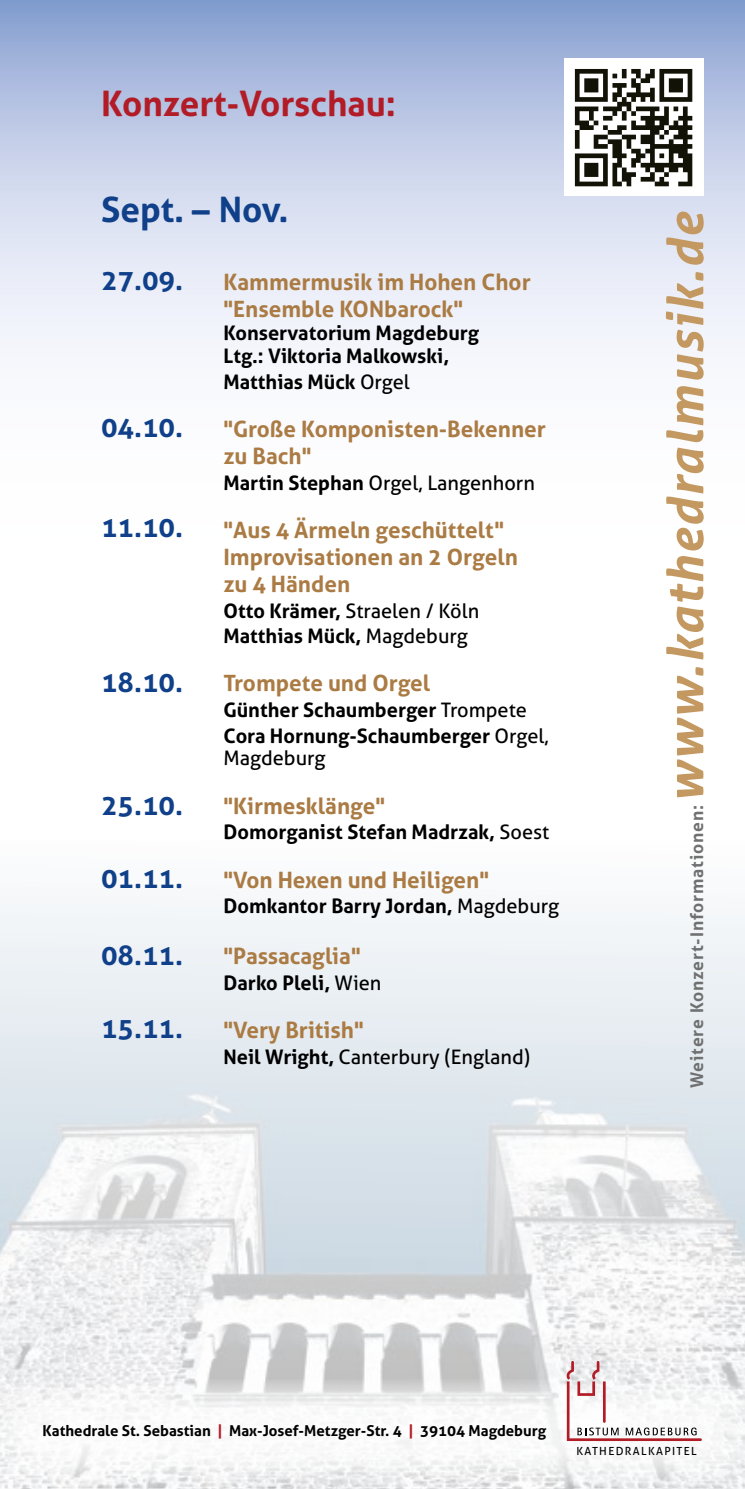
<style>
.page{position:relative;width:745px;height:1489px;background:#fff}
.page>*{position:absolute;margin:0;border:0;box-sizing:border-box;transform-origin:0 0}
.t1{font:italic 700 50px "Aller";color:#c49961}
.t2{font:700 35px "Aller";color:#b21c27}
.t3{font:700 35px "Aller";color:#0f4089}
.t4{font:700 27.5px "Aller";color:#0f4089}
.t5{font:700 22.5px/27px "Aller";color:#ab7b44}
.t6{font:700 20px/25.8px "Aller";color:#000}
.t7{font:20px "Aller";color:#000}
.t8{font:700 17.5px "Aller";letter-spacing:.05em;color:#6f7070}
.t9{font:700 15px "Aller";color:#000}
.t10{font:11.25px "Aller";letter-spacing:.12em;color:#000}
.s1{font-weight:400}
.s2{font-weight:700}
.s3{color:#b21c27}
</style>
<div class="page">
<img style="left:0;top:903px;width:744px;height:585px">
<svg style="left:0;top:1378px;width:744px;height:107px"></svg>
<svg style="left:566px;top:1360px;width:135px;height:80px"></svg>
<svg style="left:0;top:0;width:744px;height:357px"></svg>
<div style="left:563px;top:59px;width:139px;height:137px;background:#fff"></div>
<svg style="left:574px;top:69px;width:117px;height:117px"></svg>
<h2 class="t2" style="left:101px;top:82px;width:296px">Konzert-Vorschau:</h2>
<h2 class="t3" style="left:101px;top:188px;width:189px">Sept. – Nov.</h2>
<h3 class="t4" style="left:101px;top:263px;width:83px">27.09.</h3>
<h3 class="t4" style="left:101px;top:410px;width:83px">04.10.</h3>
<h3 class="t4" style="left:101px;top:510px;width:83px">11.10.</h3>
<h3 class="t4" style="left:101px;top:665px;width:83px">18.10.</h3>
<h3 class="t4" style="left:101px;top:788px;width:83px">25.10.</h3>
<h3 class="t4" style="left:101px;top:860px;width:83px">01.11.</h3>
<h3 class="t4" style="left:101px;top:938px;width:83px">08.11.</h3>
<h3 class="t4" style="left:101px;top:1010px;width:83px">15.11.</h3>
<p class="t5" style="left:223px;top:268px;width:308px">Kammermusik im Hohen Chor "Ensemble KONbarock"</p>
<p class="t6" style="left:223px;top:321px;width:257px;line-height:23.2px">Konservatorium Magdeburg<br>Ltg.: Viktoria Malkowski,</p>
<p class="t6" style="left:223px;top:368px;width:188px">Matthias Mück <span class="s1">Orgel</span></p>
<p class="t5" style="left:223px;top:415px;width:324px">"Große Komponisten-Bekenner zu Bach"</p>
<p class="t7" style="left:223px;top:470px;width:313px"><span class="s2">Martin Stephan</span> Orgel, Langenhorn</p>
<p class="t5" style="left:223px;top:516px;width:296px">"Aus 4 Ärmeln geschüttelt"<br>Improvisationen an 2 Orgeln zu 4 Händen</p>
<p class="t6" style="left:223px;top:597px;width:257px">Otto Krämer, <span class="s1">Straelen / Köln<br></span>Matthias Mück, <span class="s1">Magdeburg</span></p>
<p class="t5" style="left:223px;top:669px;width:208px">Trompete und Orgel</p>
<p class="t6" style="left:223px;top:697px;width:326px">Günther Schaumberger <span class="s1">Trompete<br></span>Cora Hornung-Schaumberger <span class="s1">Orgel,</span></p>
<p class="t7" style="left:223px;top:746px;width:104px">Magdeburg</p>
<p class="t5" style="left:223px;top:792px;width:163px">"Kirmesklänge"</p>
<p class="t6" style="left:223px;top:819px;width:327px">Domorganist Stefan Madrzak, <span class="s1">Soest</span></p>
<p class="t5" style="left:223px;top:865px;width:267px">"Von Hexen und Heiligen"</p>
<p class="t6" style="left:223px;top:893px;width:337px">Domkantor Barry Jordan, <span class="s1">Magdeburg</span></p>
<p class="t5" style="left:223px;top:942px;width:139px">"Passacaglia"</p>
<p class="t6" style="left:223px;top:969px;width:159px">Darko Pleli, <span class="s1">Wien</span></p>
<p class="t5" style="left:223px;top:1016px;width:142px">"Very British"</p>
<p class="t7" style="left:223px;top:1044px;width:308px"><span class="s2">Neil Wright,</span> Canterbury (England)</p>
<h1 class="t1" style="left:653px;top:802px;width:592px;rotate:-90deg">www.kathedralmusik.de</h1>
<p class="t8" style="left:685px;top:1088px;width:285px;rotate:-90deg">Weitere Konzert-Informationen:</p>
<p class="t9" style="left:43px;top:1420px;width:505px">Kathedrale St. Sebastian <span class="s3">|</span> Max-Josef-Metzger-Str. 4 <span class="s3">|</span> 39104 Magdeburg</p>
<p class="t10" style="left:576px;top:1443px;width:122px">KATHEDRALKAPITEL</p>
</div>
